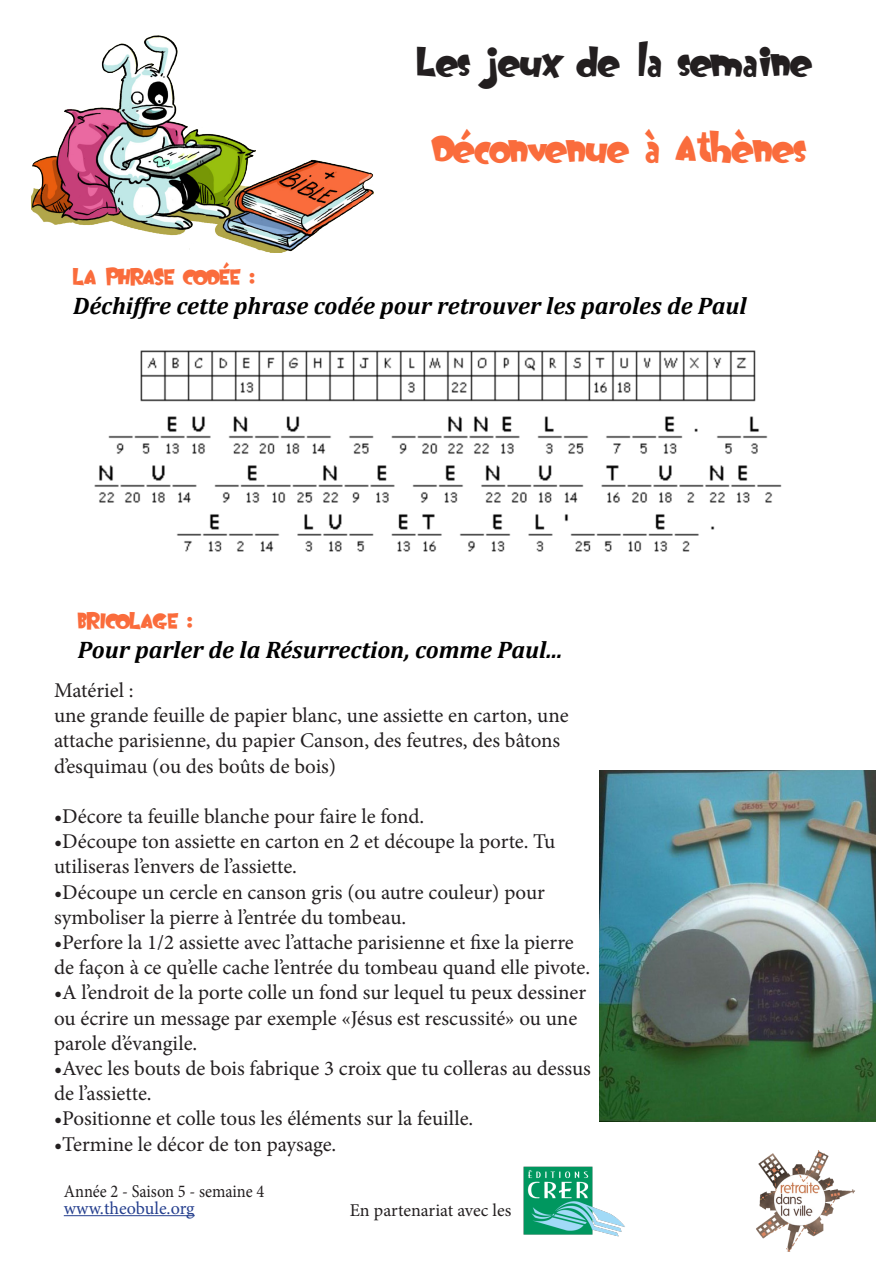
<style>
.page{position:relative;width:893px;height:1263px;background:#fff}
.page>*{position:absolute;margin:0;border:0;box-sizing:border-box;transform-origin:0 0}
.t1{font:36px "Oogie Boogie";color:#231f20}
.t2{font:36px "Oogie Boogie";color:#fa6c3c}
.t3{font:italic 700 24px "Cambria";color:#000}
.t4{font:21px/25.2px "Minion Pro";color:#231f20}
.t5{font:21px "Oogie Boogie";color:#fa6c3c}
.t6{font:18px "Minion Pro";color:#231f20;scale:.91 1}
.t7{font:18px "Minion Pro";color:#231f20}
.t8{font:18px "Minion Pro";color:#253f8e}
</style>
<div class="page">
<hr style="left:64px;top:1215px;width:131px;height:1px;background:#253f8e">
<img style="left:523px;top:1166px;width:102px;height:71px">
<img style="left:32px;top:35px;width:341px;height:218px">
<img style="left:756px;top:1150px;width:99px;height:101px">
<img style="left:600px;top:770px;width:276px;height:352px">
<img style="left:94px;top:350px;width:688px;height:202px">
<h1 class="t1" style="left:417px;top:42px;width:397px">Les jeux de la semaine</h1>
<h1 class="t2" style="left:434px;top:128px;width:375px">Déconvenue à Athènes</h1>
<p class="t5" style="left:73px;top:266px;width:185px">LA PHRASE CODÉE :</p>
<p class="t3" style="left:73px;top:291px;width:675px">Déchiffre cette phrase codée pour retrouver les paroles de Paul</p>
<p class="t5" style="left:78px;top:609px;width:117px">BRICOLAGE :</p>
<p class="t3" style="left:78px;top:635px;width:486px">Pour parler de la Résurrection, comme Paul...</p>
<p class="t4" style="left:54px;top:678px;width:516px">Matériel :<br>une grande feuille de papier blanc, une assiette en carton, une attache parisienne, du papier Canson, des feutres, des bâtons d’esquimau (ou des boûts de bois)</p>
<p class="t4" style="left:54px;top:804px;width:372px">•Décore ta feuille blanche pour faire le fond.</p>
<p class="t4" style="left:54px;top:829px;width:503px">•Découpe ton assiette en carton en 2 et découpe la porte. Tu utiliseras l’envers de l’assiette.</p>
<p class="t4" style="left:54px;top:879px;width:492px">•Découpe un cercle en canson gris (ou autre couleur) pour symboliser la pierre à l’entrée du tombeau.</p>
<p class="t4" style="left:54px;top:930px;width:538px">•Perfore la 1/2 assiette avec l’attache parisienne et fixe la pierre de façon à ce qu’elle cache l’entrée du tombeau quand elle pivote.</p>
<p class="t4" style="left:54px;top:980px;width:534px">•A l’endroit de la porte colle un fond sur lequel tu peux dessiner ou écrire un message par exemple «Jésus est rescussité» ou une parole d’évangile.</p>
<p class="t4" style="left:54px;top:1056px;width:538px">•Avec les bouts de bois fabrique 3 croix que tu colleras au dessus de l’assiette.</p>
<p class="t4" style="left:54px;top:1106px;width:421px">•Positionne et colle tous les éléments sur la feuille.</p>
<p class="t4" style="left:54px;top:1131px;width:284px">•Termine le décor de ton paysage.</p>
<p class="t6" style="left:64px;top:1179px;width:222px">Année 2 - Saison 5 - semaine 4</p>
<p class="t8" style="left:64px;top:1196px;width:132px">www.theobule.org</p>
<p class="t7" style="left:350px;top:1198px;width:163px">En partenariat avec les</p>
</div>
